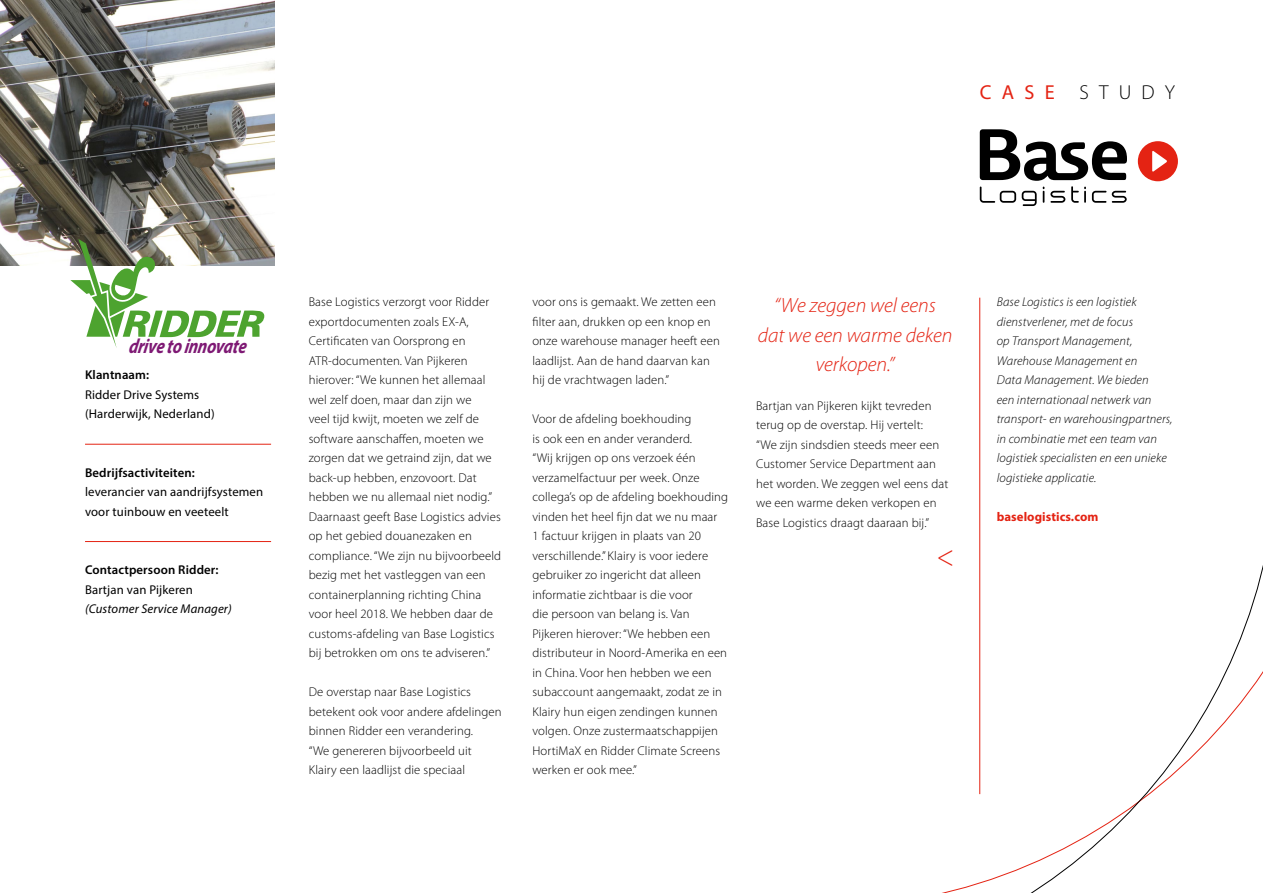
<style>
.page{position:relative;width:1263px;height:893px;background:#fff}
.page>*{position:absolute;margin:0;border:0;box-sizing:border-box;transform-origin:0 0}
.t1{font:300 30px "Myriad Pro";color:#e42313}
.t2{font:italic 300 20.7px/29.2px "Myriad Pro";color:#e42313;text-align:center}
.t3{font:italic 700 20.55px "Myriad Pro";color:#7e1974;scale:.8 1}
.t4{font:300 20.25px "Myriad Pro";letter-spacing:.505em;color:#000}
.t5{font:300 12.75px/19.5px "Myriad Pro";letter-spacing:.01em;color:#000}
.t6{font:italic 300 12.75px/19.5px "Myriad Pro";letter-spacing:.01em;color:#000}
.t7{font:12.75px/19.5px "Myriad Pro";letter-spacing:.01em;color:#000}
.t8{font:600 12.75px "Myriad Pro";letter-spacing:.01em;color:#000}
.t9{font:italic 12.75px "Myriad Pro";letter-spacing:.01em;color:#000}
.t10{font:700 12.75px "Myriad Pro";letter-spacing:.005em;color:#e42313}
.s1{font-weight:400;color:#e42313}
</style>
<div class="page">
<img style="left:0;top:0;width:274px;height:265px">
<hr style="left:979px;top:298px;width:1px;height:496px;background:#e42313">
<div style="left:1138px;top:141px;width:40px;height:40px;background:#e42313;border-radius:50%"></div>
<svg style="left:980px;top:129px;width:147px;height:77px"></svg>
<svg style="left:1152px;top:151px;width:15px;height:21px"></svg>
<svg style="left:942px;top:479px;width:321px;height:414px"></svg>
<hr style="left:85px;top:444px;width:186px;height:1px;background:#e42313">
<hr style="left:85px;top:541px;width:186px;height:1px;background:#e42313">
<svg style="left:70px;top:239px;width:195px;height:109px"></svg>
<h3 class="t4" style="left:980px;top:81px;width:197px"><span class="s1">CASE</span> STUDY</h3>
<h3 class="t3" style="left:128px;top:333px;width:153px">drive to innovate</h3>
<p class="t8" style="left:85px;top:367px;width:66px">Klantnaam:</p>
<p class="t7" style="left:85px;top:385px;width:131px">Ridder Drive Systems (Harderwijk, Nederland)</p>
<p class="t8" style="left:85px;top:464px;width:111px">Bedrijfsactiviteiten:</p>
<p class="t7" style="left:85px;top:482px;width:180px">leverancier van aandrijfsystemen voor tuinbouw en veeteelt</p>
<p class="t8" style="left:85px;top:562px;width:135px">Contactpersoon Ridder:</p>
<p class="t7" style="left:85px;top:580px;width:109px">Bartjan van Pijkeren</p>
<p class="t9" style="left:85px;top:601px;width:148px">(Customer Service Manager)</p>
<p class="t5" style="left:309px;top:293px;width:194px">Base Logistics verzorgt voor Ridder exportdocumenten zoals EX-A, Certificaten van Oorsprong en ATR-documenten. Van Pijkeren hierover: “We kunnen het allemaal wel zelf doen, maar dan zijn we<br>veel tijd kwijt, moeten we zelf de software aanschaffen, moeten we zorgen dat we getraind zijn, dat we back-up hebben, enzovoort. Dat hebben we nu allemaal niet nodig.” Daarnaast geeft Base Logistics advies op het gebied douanezaken en compliance. “We zijn nu bijvoorbeeld bezig met het vastleggen van een containerplanning richting China voor heel 2018. We hebben daar de customs-afdeling van Base Logistics bij betrokken om ons te adviseren.”</p>
<p class="t5" style="left:309px;top:683px;width:194px">De overstap naar Base Logistics betekent ook voor andere afdelingen binnen Ridder een verandering.<br>“We genereren bijvoorbeeld uit Klairy een laadlijst die speciaal</p>
<p class="t5" style="left:532px;top:293px;width:189px">voor ons is gemaakt. We zetten een filter aan, drukken op een knop en onze warehouse manager heeft een laadlijst. Aan de hand daarvan kan hij de vrachtwagen laden.”</p>
<p class="t5" style="left:532px;top:410px;width:197px">Voor de afdeling boekhouding<br>is ook een en ander veranderd.<br>“Wij krijgen op ons verzoek één verzamelfactuur per week. Onze collega’s op de afdeling boekhouding vinden het heel fijn dat we nu maar<br>1 factuur krijgen in plaats van 20 verschillende.” Klairy is voor iedere gebruiker zo ingericht dat alleen informatie zichtbaar is die voor<br>die persoon van belang is. Van<br>Pijkeren hierover: “We hebben een distributeur in Noord-Amerika en een in China. Voor hen hebben we een subaccount aangemaakt, zodat ze in<br>Klairy hun eigen zendingen kunnen volgen. Onze zustermaatschappijen<br>HortiMaX en Ridder Climate Screens werken er ook mee.”</p>
<h2 class="t2" style="left:758px;top:291px;width:196px">“We zeggen wel eens<br>dat we een warme deken verkopen.”</h2>
<p class="t5" style="left:756px;top:396px;width:194px">Bartjan van Pijkeren kijkt tevreden terug op de overstap. Hij vertelt:<br>“We zijn sindsdien steeds meer een Customer Service Department aan het worden. We zeggen wel eens dat we een warme deken verkopen en Base Logistics draagt daaraan bij.”</p>
<h1 class="t1" style="left:936px;top:539px;width:19px">&lt;</h1>
<p class="t6" style="left:997px;top:293px;width:177px">Base Logistics is een logistiek dienstverlener, met de focus<br>op Transport Management,<br>Warehouse Management en<br>Data Management. We bieden<br>een internationaal netwerk van transport- en warehousingpartners, in combinatie met een team van logistiek specialisten en een unieke logistieke applicatie.</p>
<p class="t10" style="left:997px;top:508px;width:103px">baselogistics.com</p>
</div>
